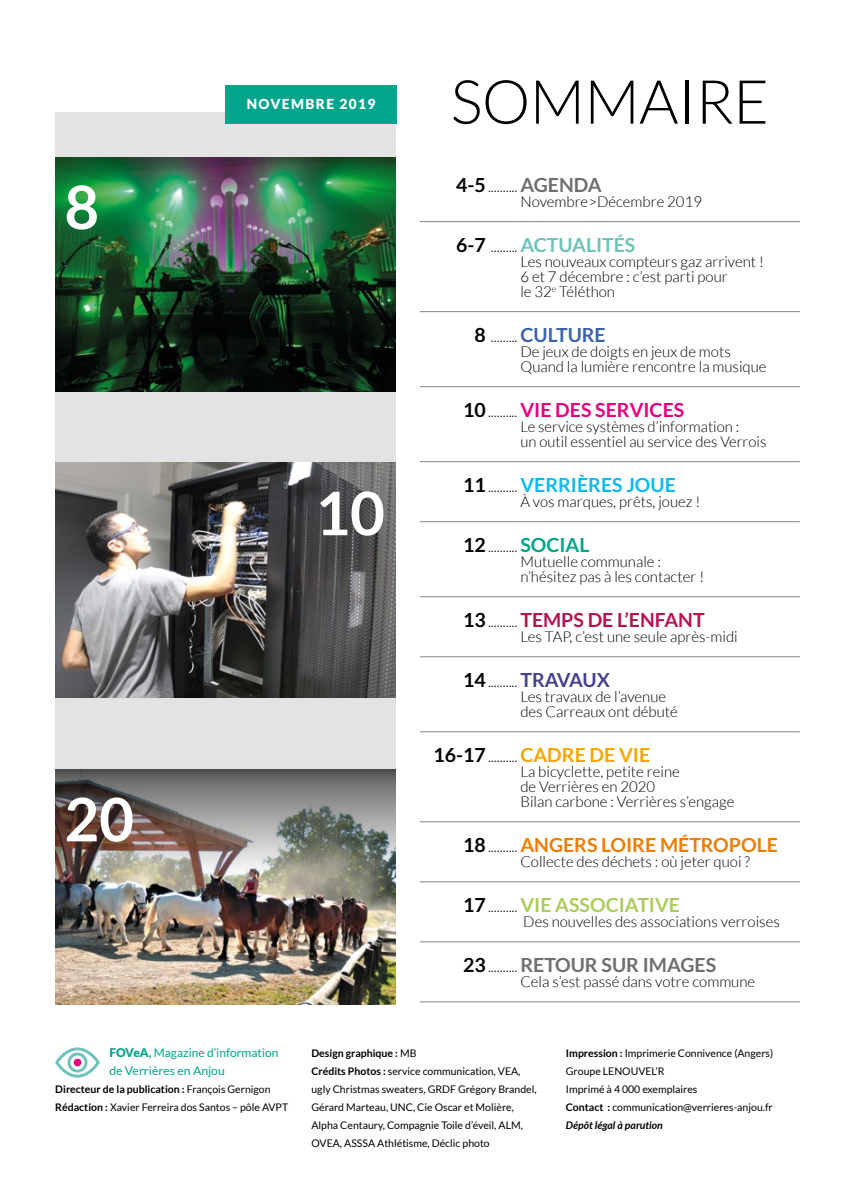
<style>
.page{position:relative;width:851px;height:1191px;background:#fff}
.page>*{position:absolute;margin:0;border:0;box-sizing:border-box;transform-origin:0 0}
.t1{font:300 60.75px "Lato";letter-spacing:-.01em;color:#000}
.t2{font:700 60px "Lato";color:#fff}
.t3{font:700 19.5px "Lato";color:#ef7d00}
.t4{font:700 19.5px "Lato";color:#b31450}
.t5{font:700 19.5px "Lato";color:#706f6f}
.t6{font:700 19.5px "Lato";color:#e6007d}
.t7{font:700 19.5px "Lato";color:#abcc5e}
.t8{font:700 19.5px "Lato";color:#0bbbef}
.t9{font:700 19.5px "Lato";color:#6fc3ba}
.t10{font:300 15px/15px "Lato";color:#000}
.t11{font:900 13.8px "Lato";letter-spacing:.1em;color:#fff}
.t12{font:12px/18px "Lato";color:#00a58c}
.t13{font:10.5px/18px "Lato";color:#000}
.s1{font-weight:700;font-size:19.5px}
.s2{font-weight:700;font-size:19.5px;color:#706f6f}
.s3{color:#000}
.s4{font-weight:300;font-size:15px;color:#000}
.s5{font-weight:700;font-size:19.5px;color:#3b63ad}
.s6{font-weight:700;font-size:19.5px;color:#00a58c}
.s7{font-weight:700;font-size:19.5px;color:#44428e}
.s8{font-weight:700;font-size:19.5px;color:#f7a600}
.s9{font-weight:900}
.s10{font-weight:700}
.s11{font-weight:700;font-style:italic}
</style>
<div class="page">
<div style="left:55px;top:112px;width:340px;height:891px;background:#e3e3e3"></div>
<div style="left:225px;top:85px;width:171px;height:39px;background:#00a58c"></div>
<img style="left:55px;top:157px;width:340px;height:234px">
<img style="left:55px;top:462px;width:340px;height:235px">
<img style="left:55px;top:877px;width:340px;height:127px">
<hr style="left:420px;top:221px;width:379px;height:1px;background:#878787">
<hr style="left:420px;top:311px;width:379px;height:1px;background:#878787">
<hr style="left:420px;top:386px;width:379px;height:1px;background:#878787">
<hr style="left:420px;top:461px;width:379px;height:1px;background:#878787">
<hr style="left:420px;top:521px;width:379px;height:1px;background:#878787">
<hr style="left:420px;top:596px;width:379px;height:1px;background:#878787">
<hr style="left:420px;top:656px;width:379px;height:1px;background:#878787">
<hr style="left:420px;top:731px;width:379px;height:1px;background:#878787">
<hr style="left:420px;top:821px;width:379px;height:1px;background:#878787">
<hr style="left:420px;top:881px;width:379px;height:1px;background:#878787">
<hr style="left:420px;top:941px;width:379px;height:1px;background:#878787">
<hr style="left:420px;top:1001px;width:379px;height:1px;background:#878787">
<svg style="left:55px;top:1047px;width:45px;height:30px"></svg>
<div style="left:74px;top:1058px;width:7px;height:8px;background:#e6007d;border-radius:50%"></div>
<img style="left:55px;top:769px;width:340px;height:108px">
<h2 class="t2" style="left:64px;top:173px;width:36px">8</h2>
<h2 class="t2" style="left:64px;top:785px;width:71px">20</h2>
<p class="t11" style="left:247px;top:96px;width:130px">NOVEMBRE 2019</p>
<h2 class="t2" style="left:315px;top:479px;width:71px">10</h2>
<h1 class="t1" style="left:450px;top:69px;width:320px">SOMMAIRE</h1>
<p class="t10" style="left:520px;top:179px;width:183px;text-indent:-64px"><span class="s1">4-5</span>.......... <span class="s2">AGENDA<br></span>Novembre&gt;Décembre 2019</p>
<h3 class="t9" style="left:456px;top:234px;width:181px"><span class="s3">6-7</span> <span class="s4">.........</span> ACTUALITÉS</h3>
<p class="t10" style="left:520px;top:254px;width:245px">Les nouveaux compteurs gaz arrivent !<br>6 et 7 décembre : c’est parti pour<br>le 32<sup>e</sup> Téléthon</p>
<p class="t10" style="left:520px;top:329px;width:248px;text-indent:-46px"><span class="s1">8</span> ......... <span class="s5">CULTURE<br></span>De jeux de doigts en jeux de mots<br>Quand la lumière rencontre la musique</p>
<h3 class="t6" style="left:463px;top:399px;width:222px"><span class="s3">10</span><span class="s4">..........</span> VIE DES SERVICES</h3>
<p class="t10" style="left:520px;top:419px;width:247px">Le service systèmes d’information :<br>un outil essentiel au service des Verrois</p>
<h3 class="t8" style="left:463px;top:474px;width:214px"><span class="s3">11</span><span class="s4">..........</span> VERRIÈRES JOUE</h3>
<p class="t10" style="left:520px;top:494px;width:181px">À vos marques, prêts, jouez !</p>
<p class="t10" style="left:520px;top:539px;width:185px;text-indent:-57px"><span class="s1">12</span>.......... <span class="s6">SOCIAL<br></span>Mutuelle communale : n’hésitez pas à les contacter !</p>
<h3 class="t4" style="left:463px;top:609px;width:243px"><span class="s3">13</span><span class="s4">..........</span> TEMPS DE L’ENFANT</h3>
<p class="t10" style="left:520px;top:629px;width:219px">Les TAP, c’est une seule après-midi</p>
<p class="t10" style="left:520px;top:674px;width:159px;text-indent:-57px"><span class="s1">14</span>.......... <span class="s7">TRAVAUX<br></span>Les travaux de l’avenue des Carreaux ont débuté</p>
<p class="t10" style="left:520px;top:749px;width:215px;text-indent:-87px"><span class="s1">16-17</span>.......... <span class="s8">CADRE DE VIE<br></span>La bicyclette, petite reine<br>de Verrières en 2020<br>Bilan carbone : Verrières s’engage</p>
<h3 class="t3" style="left:463px;top:834px;width:316px"><span class="s3">18</span><span class="s4">..........</span> ANGERS LOIRE MÉTROPOLE</h3>
<p class="t10" style="left:520px;top:854px;width:231px">Collecte des déchets : où jeter quoi ?</p>
<h3 class="t7" style="left:463px;top:894px;width:218px"><span class="s3">17</span><span class="s4">..........</span> VIE ASSOCIATIVE</h3>
<p class="t10" style="left:523px;top:914px;width:258px">Des nouvelles des associations verroises</p>
<h3 class="t5" style="left:463px;top:954px;width:254px"><span class="s3">23</span><span class="s4">..........</span> RETOUR SUR IMAGES</h3>
<p class="t10" style="left:520px;top:974px;width:236px">Cela s’est passé dans votre commune</p>
<p class="t12" style="left:109px;top:1044px;width:170px"><span class="s9">FOVeA</span><span class="s10">,</span> Magazine d’information de Verrières en Anjou</p>
<p class="t13" style="left:55px;top:1080px;width:234px"><span class="s10">Directeur de la publication :</span> François Gernigon<br><span class="s10">Rédaction :</span> Xavier Ferreira dos Santos – pôle AVPT</p>
<p class="t13" style="left:311px;top:1044px;width:227px"><span class="s10">Design graphique :</span> MB<br><span class="s10">Crédits Photos :</span> service communication, VEA, ugly Christmas sweaters, GRDF Grégory Brandel, Gérard Marteau, UNC, Cie Oscar et Molière, Alpha Centaury, Compagnie Toile d’éveil, ALM, OVEA, ASSSA Athlétisme, Déclic photo</p>
<p class="t13" style="left:566px;top:1044px;width:209px"><span class="s10">Impression :</span> Imprimerie Connivence (Angers)<br>Groupe LENOUVEL’R<br>Imprimé à 4 000 exemplaires<br><span class="s10">Contact :</span> communication@verrieres-anjou.fr<br><span class="s11">Dépôt légal à parution</span></p>
</div>
